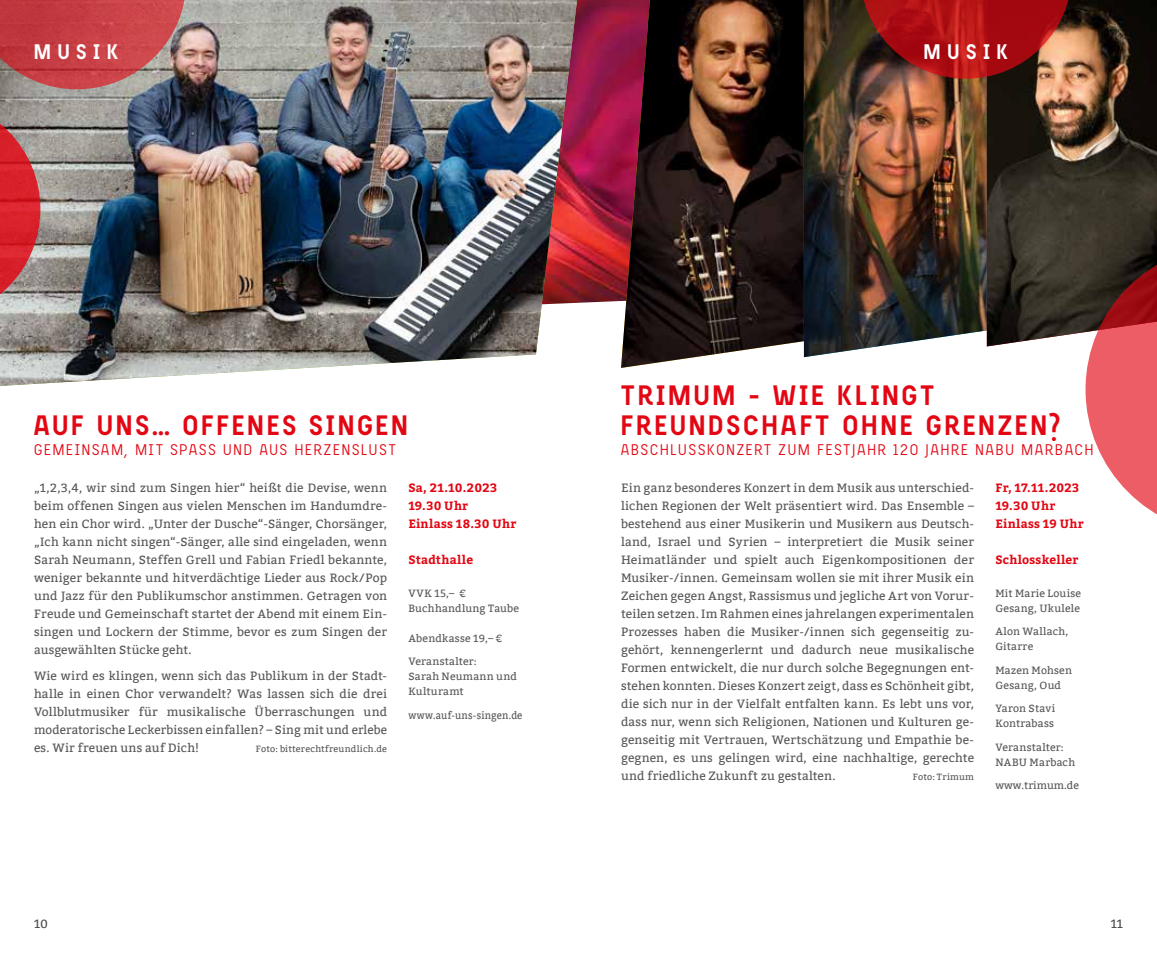
<style>
.page{position:relative;width:1157px;height:957px;background:#fff}
.page>*{position:absolute;margin:0;border:0;box-sizing:border-box;transform-origin:0 0}
.t1{font:700 30px/30px "Beauchef";letter-spacing:.11em;color:#e30613}
.t2{font:700 22.5px "Beauchef";letter-spacing:.315em;color:#fff}
.t3{font:16.5px "Beauchef";letter-spacing:.12em;color:#e30613}
.t4{font:12px/18px "Bitter";letter-spacing:.015em;color:#575756;text-align:justify}
.t5{font:700 12px/18px "Bitter";letter-spacing:.02em;color:#e30613}
.t6{font:12px "Bitter";color:#4a4a49}
.t7{font:10.5px/15px "Bitter";letter-spacing:.02em;color:#575756}
.t8{font:10.5px "Bitter";letter-spacing:.02em;color:#575756;scale:.91 1}
.t9{font:10.5px "Bitter";color:#575756}
.t10{font:9px "Bitter";letter-spacing:.025em;color:#575756}
</style>
<div class="page">
<img style="left:577px;top:0;width:44px;height:303px">
<img style="left:621px;top:0;width:183px;height:368px">
<img style="left:804px;top:0;width:182px;height:357px">
<img style="left:986px;top:0;width:171px;height:346px">
<img style="left:0;top:0;width:577px;height:386px">
<svg style="left:0;top:0;width:186px;height:89px;background:#bd4e52"></svg>
<svg style="left:0;top:99px;width:40px;height:220px;background:#c0595d"></svg>
<svg style="left:860px;top:0;width:211px;height:79px;background:#9c221f"></svg>
<svg style="left:1085px;top:245px;width:72px;height:270px"></svg>
<h2 class="t2" style="left:34px;top:38px;width:85px">MUSIK</h2>
<h2 class="t2" style="left:924px;top:38px;width:85px">MUSIK</h2>
<h1 class="t1" style="left:34px;top:409px;width:375px">AUF UNS… OFFENES SINGEN</h1>
<h3 class="t3" style="left:34px;top:439px;width:363px">GEMEINSAM, MIT SPASS UND AUS HERZENSLUST</h3>
<p class="t4" style="left:34px;top:479px;width:354px">„1,2,3,4, wir sind zum Singen hier“ heißt die Devise, wenn beim offenen Singen aus vielen Menschen im Handumdre&shy;hen ein Chor wird. „Unter der Dusche“-Sänger, Chorsänger, „Ich kann nicht singen“-Sänger, alle sind eingeladen, wenn Sarah Neumann, Steffen Grell und Fabian Friedl bekannte, weniger bekannte und hitverdächtige Lieder aus Rock/Pop und Jazz für den Publikumschor anstimmen. Getragen von Freude und Gemeinschaft startet der Abend mit einem Ein&shy;singen und Lockern der Stimme, bevor es zum Singen der ausgewählten Stücke geht.</p>
<p class="t4" style="left:34px;top:667px;width:354px">Wie wird es klingen, wenn sich das Publikum in der Stadt&shy;halle in einen Chor verwandelt? Was lassen sich die drei Vollblutmusiker für musikalische Überraschungen und moderatorische Leckerbissen einfallen? – Sing mit und erlebe es. Wir freuen uns auf Dich!</p>
<p class="t10" style="left:256px;top:744px;width:133px">Foto: bitterechtfreundlich.de</p>
<p class="t5" style="left:408px;top:478px;width:109px">Sa, 21.10.2023<br>19.30 Uhr<br>Einlass 18.30 Uhr</p>
<p class="t5" style="left:408px;top:550px;width:66px">Stadthalle</p>
<p class="t7" style="left:408px;top:585px;width:112px">VVK 15,– €<br>Buchhandlung Taube</p>
<p class="t7" style="left:408px;top:630px;width:95px">Abendkasse 19,– €</p>
<p class="t7" style="left:408px;top:654px;width:110px">Veranstalter:<br>Sarah Neumann und<br>Kulturamt</p>
<p class="t8" style="left:408px;top:709px;width:127px">www.auf-uns-singen.de</p>
<h1 class="t1" style="left:621px;top:379px;width:441px">TRIMUM - WIE KLINGT<br>FREUNDSCHAFT OHNE GRENZEN?</h1>
<h3 class="t3" style="left:621px;top:440px;width:474px">ABSCHLUSSKONZERT ZUM FESTJAHR 120 JAHRE NABU MARBACH</h3>
<p class="t5" style="left:995px;top:478px;width:90px">Fr, 17.11.2023<br>19.30 Uhr<br>Einlass 19 Uhr</p>
<p class="t5" style="left:995px;top:550px;width:84px">Schlosskeller</p>
<p class="t7" style="left:995px;top:585px;width:87px">Mit Marie Louise<br>Gesang, Ukulele</p>
<p class="t7" style="left:995px;top:624px;width:74px">Alon Wallach,<br>Gitarre</p>
<p class="t7" style="left:995px;top:662px;width:78px">Mazen Mohsen<br>Gesang, Oud</p>
<p class="t7" style="left:995px;top:701px;width:61px">Yaron Stavi<br>Kontrabass</p>
<p class="t7" style="left:995px;top:739px;width:81px">Veranstalter:<br>NABU Marbach</p>
<p class="t9" style="left:995px;top:779px;width:85px">www.trimum.de</p>
<p class="t4" style="left:621px;top:479px;width:354px;text-align:left">Ein ganz besonderes Konzert in dem Musik aus unterschied&shy;lichen Regionen der Welt präsentiert wird. Das Ensemble – bestehend aus einer Musikerin und Musikern aus Deutsch&shy;land, Israel und Syrien – interpretiert die Musik seiner Heimatländer und spielt auch Eigenkompositionen der Musiker-/innen. Gemeinsam wollen sie mit ihrer Musik ein Zeichen gegen Angst, Rassismus und jegliche Art von Vorur&shy;teilen setzen. Im Rahmen eines jahrelangen experimentalen Prozesses haben die Musiker-/innen sich gegenseitig zu&shy;gehört, kennengerlernt und dadurch neue musikalische Formen entwickelt, die nur durch solche Begegnungen ent&shy;stehen konnten. Dieses Konzert zeigt, dass es Schönheit gibt, die sich nur in der Vielfalt entfalten kann. Es lebt uns vor, dass nur, wenn sich Religionen, Nationen und Kulturen ge&shy;genseitig mit Vertrauen, Wertschätzung und Empathie be&shy;gegnen, es uns gelingen wird, eine nachhaltige, gerechte und friedliche Zukunft zu gestalten.</p>
<p class="t10" style="left:913px;top:771px;width:63px">Foto: Trimum</p>
<p class="t6" style="left:34px;top:916px;width:15px">10</p>
<p class="t6" style="left:1110px;top:916px;width:14px">11</p>
</div>
